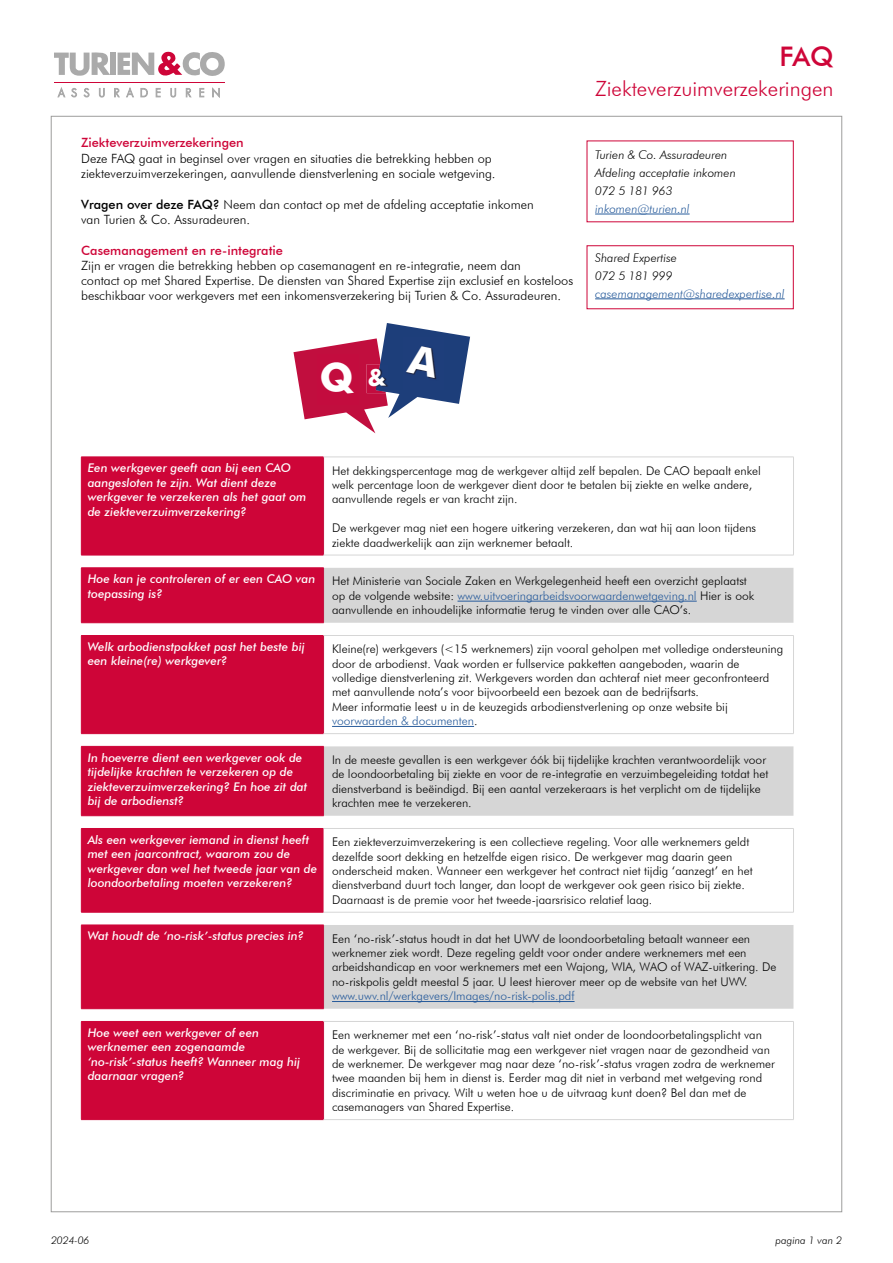
<style>
.page{position:relative;width:893px;height:1263px;background:#fff}
.page>*{position:absolute;margin:0;border:0;box-sizing:border-box;transform-origin:0 0}
.t1{font:500 27px "Futura BT";color:#ce0538}
.t2{font:300 21px "Futura BT";color:#ce0538}
.t3{font:300 12.75px/15.3px "Futura BT";color:#000}
.t4{font:500 12.75px "Futura BT";color:#ce0538}
.t5{font:300 12px/14.4px "Futura BT";color:#000}
.t6{font:italic 500 12px/14.4px "Futura BT";color:#fff}
.t7{font:italic 300 12px/18px "Futura BT";color:#000}
.t8{font:italic 300 12px "Futura BT";color:#275b9b}
.t9{font:300 12px "Futura BT";color:#275b9b}
.t10{font:italic 300 10.5px "Futura BT";color:#000}
.s1{font-weight:500}
.s2{color:#275b9b}
</style>
<div class="page">
<div style="left:110px;top:53px;width:5px;height:22px;background:#aaa"></div>
<svg style="left:118px;top:52px;width:107px;height:24px"></svg>
<svg style="left:54px;top:52px;width:56px;height:24px"></svg>
<svg style="left:58px;top:88px;width:7px;height:9px"></svg>
<svg style="left:71px;top:88px;width:6px;height:9px"></svg>
<svg style="left:84px;top:88px;width:5px;height:9px"></svg>
<svg style="left:99px;top:88px;width:6px;height:9px"></svg>
<svg style="left:114px;top:88px;width:6px;height:9px"></svg>
<svg style="left:126px;top:88px;width:8px;height:9px"></svg>
<svg style="left:141px;top:88px;width:7px;height:9px"></svg>
<svg style="left:156px;top:88px;width:4px;height:9px"></svg>
<svg style="left:170px;top:88px;width:6px;height:9px"></svg>
<svg style="left:186px;top:88px;width:5px;height:9px"></svg>
<svg style="left:199px;top:88px;width:5px;height:9px"></svg>
<svg style="left:212px;top:88px;width:8px;height:9px"></svg>
<hr style="left:54px;top:82px;width:171px;height:1px;background:#ce0538">
<svg style="left:81px;top:458px;width:243px;height:661px;background:#d31f4d"></svg>
<svg style="left:324px;top:568px;width:469px;height:441px"></svg>
<hr style="left:323px;top:457px;width:1px;height:98px;background:#c10e3e">
<hr style="left:323px;top:568px;width:1px;height:54px;background:#c10e3e">
<hr style="left:323px;top:636px;width:1px;height:97px;background:#c10e3e">
<hr style="left:323px;top:746px;width:1px;height:69px;background:#c10e3e">
<hr style="left:323px;top:925px;width:1px;height:83px;background:#c10e3e">
<hr style="left:323px;top:1022px;width:1px;height:97px;background:#c10e3e">
<hr style="left:81px;top:568px;width:1px;height:54px;background:#ce0538">
<hr style="left:81px;top:636px;width:1px;height:97px;background:#ce0538">
<hr style="left:81px;top:746px;width:1px;height:69px;background:#ce0538">
<hr style="left:81px;top:829px;width:1px;height:83px;background:#ce0538">
<hr style="left:81px;top:925px;width:1px;height:83px;background:#ce0538">
<hr style="left:81px;top:1022px;width:1px;height:97px;background:#ce0538">
<hr style="left:81px;top:457px;width:243px;height:1px;background:#ce0538">
<hr style="left:81px;top:567px;width:243px;height:1px;background:#ce0538">
<hr style="left:81px;top:746px;width:243px;height:1px;background:#ce0538">
<hr style="left:81px;top:828px;width:243px;height:1px;background:#ce0538">
<hr style="left:81px;top:1021px;width:243px;height:1px;background:#ce0538">
<hr style="left:81px;top:457px;width:1px;height:98px;background:#ce0538">
<hr style="left:81px;top:635px;width:243px;height:1px;background:#ce0538">
<hr style="left:81px;top:925px;width:243px;height:1px;background:#ce0538">
<hr style="left:81px;top:555px;width:243px;height:1px;background:#ce0538">
<hr style="left:81px;top:622px;width:243px;height:1px;background:#ce0538">
<hr style="left:81px;top:733px;width:243px;height:1px;background:#ce0538">
<hr style="left:81px;top:815px;width:243px;height:1px;background:#ce0538">
<hr style="left:81px;top:912px;width:243px;height:1px;background:#ce0538">
<hr style="left:81px;top:1008px;width:243px;height:1px;background:#ce0538">
<hr style="left:81px;top:1119px;width:243px;height:1px;background:#ce0538">
<hr style="left:324px;top:457px;width:470px;height:1px;background:#d6d6d6">
<hr style="left:793px;top:457px;width:1px;height:98px;background:#d6d6d6">
<hr style="left:324px;top:555px;width:470px;height:1px;background:#d6d6d6">
<hr style="left:324px;top:635px;width:470px;height:1px;background:#d6d6d6">
<hr style="left:793px;top:636px;width:1px;height:97px;background:#d6d6d6">
<hr style="left:324px;top:733px;width:470px;height:1px;background:#d6d6d6">
<hr style="left:324px;top:828px;width:470px;height:1px;background:#d6d6d6">
<hr style="left:793px;top:829px;width:1px;height:83px;background:#d6d6d6">
<hr style="left:324px;top:912px;width:470px;height:1px;background:#d6d6d6">
<hr style="left:324px;top:1021px;width:470px;height:1px;background:#d6d6d6">
<hr style="left:793px;top:1022px;width:1px;height:97px;background:#d6d6d6">
<hr style="left:324px;top:1119px;width:470px;height:1px;background:#d6d6d6">
<hr style="left:457px;top:601px;width:240px;height:1px;background:#275b9b">
<hr style="left:332px;top:726px;width:142px;height:1px;background:#275b9b">
<hr style="left:332px;top:1001px;width:243px;height:1px;background:#275b9b">
<hr style="left:595px;top:214px;width:95px;height:1px;background:#275b9b">
<div style="left:587px;top:245px;width:207px;height:64px;background:#fff;border:1px solid #ce0538"></div>
<hr style="left:595px;top:299px;width:190px;height:1px;background:#275b9b">
<svg style="left:293px;top:323px;width:177px;height:110px"></svg>
<p class="t4" style="left:81px;top:135px;width:164px">Ziekteverzuimverzekeringen</p>
<p class="t3" style="left:81px;top:150px;width:416px">Deze FAQ gaat in beginsel over vragen en situaties die betrekking hebben op ziekteverzuimverzekeringen, aanvullende dienstverlening en sociale wetgeving.</p>
<p class="t3" style="left:81px;top:196px;width:454px"><span class="s1">Vragen over deze FAQ?</span> Neem dan contact op met de afdeling acceptatie inkomen van Turien &amp; Co. Assuradeuren.</p>
<p class="t4" style="left:81px;top:242px;width:203px">Casemanagement en re-integratie</p>
<p class="t3" style="left:81px;top:258px;width:494px">Zijn er vragen die betrekking hebben op casemanagent en re-integratie, neem dan<br>contact op met Shared Expertise. De diensten van Shared Expertise zijn exclusief en kosteloos beschikbaar voor werkgevers met een inkomensverzekering bij Turien &amp; Co. Assuradeuren.</p>
<h1 class="t1" style="left:779px;top:40px;width:55px">FAQ</h1>
<h2 class="t2" style="left:595px;top:76px;width:240px">Ziekteverzuimverzekeringen</h2>
<p class="t7" style="left:595px;top:145px;width:142px">Turien &amp; Co. Assuradeuren<br>Afdeling acceptatie inkomen<br>072 5 181 963</p>
<p class="t8" style="left:595px;top:201px;width:96px">inkomen@turien.nl</p>
<p class="t7" style="left:595px;top:248px;width:83px">Shared Expertise<br>072 5 181 999</p>
<p class="t8" style="left:595px;top:286px;width:191px">casemanagement@sharedexpertise.nl</p>
<p class="t6" style="left:88px;top:461px;width:220px">Een werkgever geeft aan bij een CAO aangesloten te zijn. Wat dient deze werkgever te verzekeren als het gaat om de ziekteverzuimverzekering?</p>
<p class="t5" style="left:332px;top:463px;width:430px">Het dekkingspercentage mag de werkgever altijd zelf bepalen. De CAO bepaalt enkel welk percentage loon de werkgever dient door te betalen bij ziekte en welke andere, aanvullende regels er van kracht zijn.</p>
<p class="t5" style="left:332px;top:521px;width:426px">De werkgever mag niet een hogere uitkering verzekeren, dan wat hij aan loon tijdens ziekte daadwerkelijk aan zijn werknemer betaalt.</p>
<p class="t6" style="left:88px;top:572px;width:229px">Hoe kan je controleren of er een CAO van toepassing is?</p>
<p class="t5" style="left:332px;top:574px;width:424px">Het Ministerie van Sociale Zaken en Werkgelegenheid heeft een overzicht geplaatst op de volgende website: <span class="s2">www.uitvoeringarbeidsvoorwaardenwetgeving.nl</span> Hier is ook aanvullende en inhoudelijke informatie terug te vinden over alle CAO’s.</p>
<p class="t6" style="left:88px;top:639px;width:219px">Welk arbodienstpakket past het beste bij een kleine(re) werkgever?</p>
<p class="t5" style="left:332px;top:641px;width:453px">Kleine(re) werkgevers (&lt;15 werknemers) zijn vooral geholpen met volledige ondersteuning door de arbodienst. Vaak worden er fullservice pakketten aangeboden, waarin de volledige dienstverlening zit. Werkgevers worden dan achteraf niet meer geconfronteerd met aanvullende nota’s voor bijvoorbeeld een bezoek aan de bedrijfsarts.<br>Meer informatie leest u in de keuzegids arbodienstverlening op onze website bij <span class="s2">voorwaarden &amp; documenten</span>.</p>
<p class="t6" style="left:88px;top:750px;width:221px">In hoeverre dient een werkgever ook de tijdelijke krachten te verzekeren op de ziekteverzuimverzekering? En hoe zit dat bij de arbodienst?</p>
<p class="t5" style="left:332px;top:752px;width:438px">In de meeste gevallen is een werkgever óók bij tijdelijke krachten verantwoordelijk voor de loondoorbetaling bij ziekte en voor de re-integratie en verzuimbegeleiding totdat het dienstverband is beëindigd. Bij een aantal verzekeraars is het verplicht om de tijdelijke krachten mee te verzekeren.</p>
<p class="t6" style="left:88px;top:832px;width:231px">Als een werkgever iemand in dienst heeft met een jaarcontract, waarom zou de werkgever dan wel het tweede jaar van de loondoorbetaling moeten verzekeren?</p>
<p class="t5" style="left:332px;top:834px;width:422px">Een ziekteverzuimverzekering is een collectieve regeling. Voor alle werknemers geldt dezelfde soort dekking en hetzelfde eigen risico. De werkgever mag daarin geen onderscheid maken. Wanneer een werkgever het contract niet tijdig ‘aanzegt’ en het dienstverband duurt toch langer, dan loopt de werkgever ook geen risico bij ziekte.<br>Daarnaast is de premie voor het tweede-jaarsrisico relatief laag.</p>
<p class="t6" style="left:88px;top:929px;width:218px">Wat houdt de ‘no-risk’-status precies in?</p>
<p class="t5" style="left:332px;top:931px;width:446px">Een ‘no-risk’-status houdt in dat het UWV de loondoorbetaling betaalt wanneer een werknemer ziek wordt. Deze regeling geldt voor onder andere werknemers met een arbeidshandicap en voor werknemers met een Wajong, WIA, WAO of WAZ-uitkering. De no-riskpolis geldt meestal 5 jaar. U leest hierover meer op de website van het UWV.</p>
<p class="t9" style="left:332px;top:989px;width:244px">www.uwv.nl/werkgevers/Images/no-risk-polis.pdf</p>
<p class="t6" style="left:88px;top:1025px;width:214px">Hoe weet een werkgever of een werknemer een zogenaamde ‘no-risk’-status heeft? Wanneer mag hij daarnaar vragen?</p>
<p class="t5" style="left:332px;top:1027px;width:444px">Een werknemer met een ‘no-risk’-status valt niet onder de loondoorbetalingsplicht van de werkgever. Bij de sollicitatie mag een werkgever niet vragen naar de gezondheid van de werknemer. De werkgever mag naar deze ‘no-risk’-status vragen zodra de werknemer twee maanden bij hem in dienst is. Eerder mag dit niet in verband met wetgeving rond discriminatie en privacy. Wilt u weten hoe u de uitvraag kunt doen? Bel dan met de casemanagers van Shared Expertise.</p>
<p class="t10" style="left:51px;top:1234px;width:40px">2024-06</p>
<p class="t10" style="left:775px;top:1234px;width:68px">pagina 1 van 2</p>
</div>
